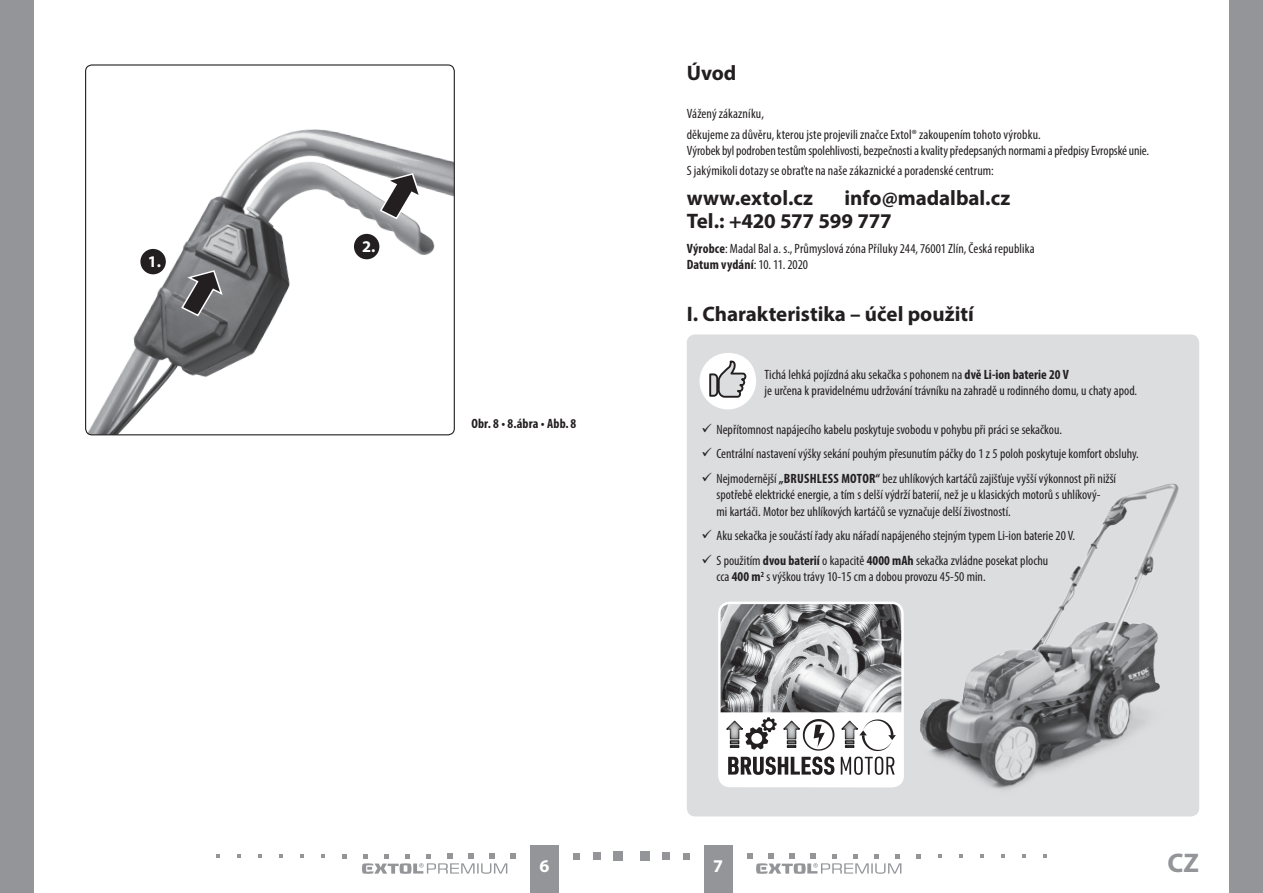
<style>
.page{position:relative;width:1263px;height:893px;background:#fff}
.page>*{position:absolute;margin:0;border:0;box-sizing:border-box;transform-origin:0 0}
.t1{font:700 27px "Myriad Pro";color:#939598}
.oddíl{font:700 21px "Myriad Pro";letter-spacing:-.005em;color:#231f20}
.t2{font:700 18px "Myriad Pro";color:#fff}
.t3{font:700 16.35px "Myriad Pro";color:#fff}
.Normální{font:condensed 13.5px/16.2px "Myriad Pro";color:#231f20}
.Normální-2{font:700 condensed 13.5px "Myriad Pro";letter-spacing:.01em;color:#231f20}
.cislo_obrazku{font:700 condensed 13.5px "Myriad Pro";letter-spacing:.015em;color:#231f20}
.s1{font-size:16.5px;color:#939598}
.s2{font-weight:700}
.s3{font-weight:400}
</style>
<div class="page">
<div style="left:0;top:0;width:34px;height:893px;background:#939598"></div>
<div style="left:1229px;top:0;width:34px;height:893px;background:#939598"></div>
<div style="left:704px;top:844px;width:29px;height:49px;background:#939598"></div>
<div style="left:530px;top:844px;width:28px;height:49px;background:#939598"></div>
<div style="left:640px;top:851px;width:9px;height:10px;background:#939598"></div>
<div style="left:662px;top:852px;width:8px;height:8px;background:#939598"></div>
<div style="left:683px;top:853px;width:7px;height:6px;background:#939598"></div>
<svg style="left:916px;top:854px;width:5px;height:4px"></svg>
<svg style="left:938px;top:854px;width:4px;height:4px"></svg>
<svg style="left:959px;top:854px;width:4px;height:4px"></svg>
<svg style="left:980px;top:854px;width:4px;height:4px"></svg>
<svg style="left:1001px;top:854px;width:4px;height:4px"></svg>
<svg style="left:1022px;top:854px;width:4px;height:4px"></svg>
<svg style="left:1043px;top:854px;width:4px;height:4px"></svg>
<div style="left:614px;top:851px;width:9px;height:10px;background:#939598"></div>
<div style="left:593px;top:852px;width:8px;height:8px;background:#939598"></div>
<svg style="left:573px;top:853px;width:6px;height:6px"></svg>
<svg style="left:342px;top:854px;width:5px;height:4px"></svg>
<svg style="left:321px;top:854px;width:4px;height:4px"></svg>
<svg style="left:300px;top:854px;width:4px;height:4px"></svg>
<svg style="left:279px;top:854px;width:4px;height:4px"></svg>
<svg style="left:258px;top:854px;width:4px;height:4px"></svg>
<svg style="left:237px;top:854px;width:4px;height:4px"></svg>
<svg style="left:216px;top:854px;width:4px;height:4px"></svg>
<svg style="left:747px;top:853px;width:154px;height:21px"></svg>
<svg style="left:362px;top:853px;width:154px;height:21px"></svg>
<div style="left:687px;top:334px;width:512px;height:482px;background:#dcdddf;border-radius:9px"></div>
<div style="left:699px;top:353px;width:57px;height:56px;background:#fff;border-radius:50%"></div>
<svg style="left:708px;top:360px;width:39px;height:38px"></svg>
<div style="left:719px;top:603px;width:184px;height:183px;background:#fff;border-radius:11px"></div>
<img style="left:721px;top:605px;width:180px;height:107px">
<div style="left:718px;top:602px;width:186px;height:185px;border:2px solid #fff;border-radius:11px"></div>
<svg style="left:726px;top:717px;width:170px;height:58px"></svg>
<img style="left:901px;top:483px;width:278px;height:307px">
<img style="left:86px;top:129px;width:368px;height:306px">
<div style="left:85px;top:64px;width:370px;height:371px;border:1px solid #231f20;border-radius:6px"></div>
<svg style="left:170px;top:260px;width:64px;height:62px;background:#747477"></svg>
<svg style="left:368px;top:163px;width:65px;height:62px"></svg>
<div style="left:140px;top:249px;width:26px;height:25px;background:#231f20;border-radius:50%"></div>
<div style="left:354px;top:234px;width:25px;height:25px;background:#231f20;border-radius:50%"></div>
<p class="t3" style="left:148px;top:251px;width:15px">1.</p>
<p class="t3" style="left:362px;top:236px;width:15px">2.</p>
<p class="cislo_obrazku" style="left:471px;top:415px;width:106px">Obr. 8 • 8.ábra • Abb. 8</p>
<p class="oddíl" style="left:687px;top:59px;width:75px">Úvod <span class="s1">CZ</span></p>
<p class="Normální" style="left:687px;top:106px;width:79px">Vážený zákazníku,</p>
<p class="Normální" style="left:687px;top:126px;width:464px">děkujeme za důvěru, kterou jste projevili značce Extol® zakoupením tohoto výrobku.<br>Výrobek byl podroben testům spolehlivosti, bezpečnosti a kvality předepsaných normami a předpisy Evropské unie.</p>
<p class="Normální" style="left:687px;top:163px;width:308px">S jakýmikoli dotazy se obraťte na naše zákaznické a poradenské centrum:</p>
<p class="oddíl" style="left:687px;top:184px;width:128px">www.extol.cz</p>
<p class="oddíl" style="left:844px;top:184px;width:167px">info@madalbal.cz</p>
<p class="oddíl" style="left:687px;top:207px;width:206px">Tel.: +420 577 599 777</p>
<p class="Normální" style="left:687px;top:240px;width:349px"><span class="s2">Výrobce</span>: Madal Bal a. s., Průmyslová zóna Příluky 244, 76001 Zlín, Česká republika</p>
<p class="Normální-2" style="left:687px;top:256px;width:123px">Datum vydání<span class="s3">: 10. 11. 2020</span></p>
<p class="oddíl" style="left:687px;top:300px;width:289px">I. Charakteristika – účel použití</p>
<p class="Normální" style="left:765px;top:366px;width:374px">Tichá lehká pojízdná aku sekačka s pohonem na <span class="s2">dvě Li-ion baterie 20 V<br></span>je určena k pravidelnému udržování trávníku na zahradě u rodinného domu, u chaty apod.</p>
<p class="Normální" style="left:716px;top:416px;width:424px;line-height:24.8px">Nepřítomnost napájecího kabelu poskytuje svobodu v pohybu při práci se sekačkou.<br>Centrální nastavení výšky sekání pouhým přesunutím páčky do 1 z 5 poloh poskytuje komfort obsluhy.<br>Nejmodernější <span class="s2">„BRUSHLESS MOTOR“</span> bez uhlíkových kartáčů zajišťuje vyšší výkonnost při nižší</p>
<p class="Normální" style="left:716px;top:487px;width:385px">spotřebě elektrické energie, a tím s delší výdrží baterií, než je u klasických motorů s uhlíkový&shy;mi kartáči. Motor bez uhlíkových kartáčů se vyznačuje delší živostností.</p>
<p class="Normální" style="left:716px;top:523px;width:360px;line-height:24.8px">Aku sekačka je součástí řady aku nářadí napájeného stejným typem Li-ion baterie 20 V.<br>S použitím <span class="s2">dvou baterií</span> o kapacitě <span class="s2">4000 mAh</span> sekačka zvládne posekat plochu</p>
<p class="Normální" style="left:716px;top:569px;width:271px">cca <span class="s2">400 m</span><sup>2</sup> s výškou trávy 10-15 cm a dobou provozu 45-50 min.</p>
<h3 class="t2" style="left:539px;top:855px;width:11px">6</h3>
<h3 class="t2" style="left:713px;top:855px;width:11px">7</h3>
<h1 class="t1" style="left:1167px;top:845px;width:33px">CZ</h1>
</div>
